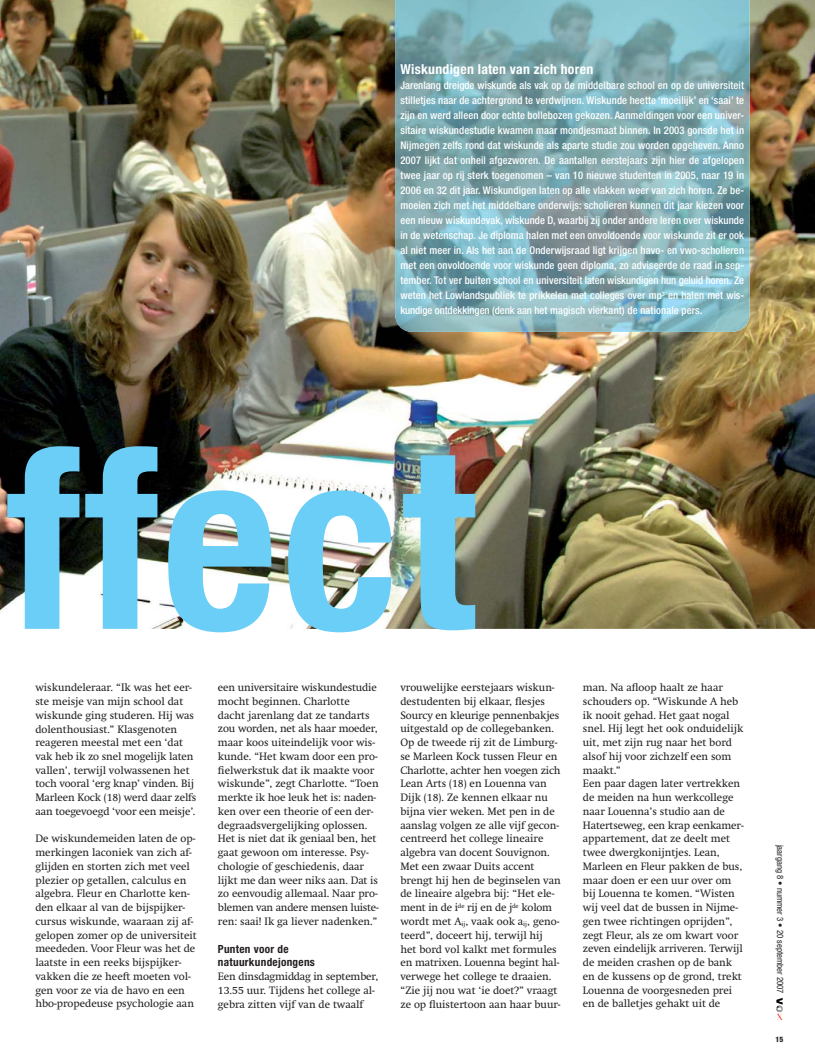
<style>
.page{position:relative;width:815px;height:1063px;background:#fff}
.page>*{position:absolute;margin:0;border:0;box-sizing:border-box;transform-origin:0 0}
.t1{font:700 condensed 250.75px "Helvetica Neue";letter-spacing:.015em;color:#6acef6}
.t2{font:700 condensed 13.75px "Helvetica Neue";letter-spacing:.02em;color:#fff}
.t3{font:700 condensed 11.25px/13.8px "Helvetica Neue";letter-spacing:.025em;color:#231f20}
.t4{font:10.62px/13.8px "Swift";color:#231f20}
.t5{font:500 condensed 10.62px/15px "Helvetica Neue";letter-spacing:.01em;color:#fff;text-align:justify}
.t6{font:condensed 8.75px "Helvetica Neue";color:#231f20}
.t7{font:800 condensed 7.5px "Helvetica Neue";color:#231f20}
</style>
<div class="page">
<img style="left:776px;top:998px;width:7px;height:22px">
<img style="left:0;top:0;width:815px;height:629px">
<img style="left:395px;top:0;width:355px;height:332px">
<p class="t2" style="left:400px;top:65px;width:194px">Wiskundigen laten van zich horen</p>
<p class="t5" style="left:400px;top:79px;width:345px">Jarenlang dreigde wiskunde als vak op de middelbare school en op de universiteit stilletjes naar de achtergrond te verdwijnen. Wiskunde heette ‘moeilijk’ en ‘saai’ te zijn en werd alleen door echte bollebozen gekozen. Aanmeldingen voor een univer&shy;sitaire wiskundestudie kwamen maar mondjesmaat binnen. In 2003 gonsde het in Nijmegen zelfs rond dat wiskunde als aparte studie zou worden opgeheven. Anno 2007 lijkt dat onheil afgezworen. De aantallen eerstejaars zijn hier de afgelopen twee jaar op rij sterk toegenomen – van 10 nieuwe studenten in 2005, naar 19 in 2006 en 32 dit jaar. Wiskundigen laten op alle vlakken weer van zich horen. Ze be&shy;moeien zich met het middelbare onderwijs: scholieren kunnen dit jaar kiezen voor een nieuw wiskundevak, wiskunde D, waarbij zij onder andere leren over wiskunde in de wetenschap. Je diploma halen met een onvoldoende voor wiskunde zit er ook al niet meer in. Als het aan de Onderwijsraad ligt krijgen havo- en vwo-scholieren met een onvoldoende voor wiskunde geen diploma, zo adviseerde de raad in sep&shy;tember. Tot ver buiten school en universiteit laten wiskundigen hun geluid horen. Ze weten het Lowlandspubliek te prikkelen met colleges over mp<sup>3</sup> en halen met wis&shy;kundige ontdekkingen (denk aan het magisch vierkant) de nationale pers.</p>
<p class="t1" style="left:6px;top:450px;width:472px">ffect</p>
<p class="t4" style="left:35px;top:681px;width:162px">wiskundeleraar. “Ik was het eer&shy;ste meisje van mijn school dat wiskunde ging studeren. Hij was dolenthousiast.” Klasgenoten reageren meestal met een ‘dat vak heb ik zo snel mogelijk laten vallen’, terwijl volwassenen het toch vooral ‘erg knap’ vinden. Bij<br>Marleen Kock (18) werd daar zelfs aan toegevoegd ‘voor een meisje’.</p>
<p class="t4" style="left:35px;top:833px;width:163px">De wiskundemeiden laten de op&shy;merkingen laconiek van zich af&shy;glijden en storten zich met veel plezier op getallen, calculus en algebra. Fleur en Charlotte ken&shy;den elkaar al van de bijspijker&shy;cursus wiskunde, waaraan zij af&shy;gelopen zomer op de universiteit meededen. Voor Fleur was het de laatste in een reeks bijspijker&shy;vakken die ze heeft moeten vol&shy;gen voor ze via de havo en een hbo-propedeuse psychologie aan</p>
<p class="t4" style="left:218px;top:681px;width:162px">een universitaire wiskundestudie mocht beginnen. Charlotte dacht jarenlang dat ze tandarts zou worden, net als haar moeder, maar koos uiteindelijk voor wis&shy;kunde. “Het kwam door een pro&shy;fielwerkstuk dat ik maakte voor wiskunde”, zegt Charlotte. “Toen merkte ik hoe leuk het is: naden&shy;ken over een theorie of een der&shy;degraadsvergelijking oplossen.<br>Het is niet dat ik geniaal ben, het gaat gewoon om interesse. Psy&shy;chologie of geschiedenis, daar lijkt me dan weer niks aan. Dat is zo eenvoudig allemaal. Naar pro&shy;blemen van andere mensen luiste&shy;ren: saai! Ik ga liever nadenken.”</p>
<p class="t3" style="left:218px;top:943px;width:99px">Punten voor de natuurkundejongens</p>
<p class="t4" style="left:218px;top:970px;width:162px">Een dinsdagmiddag in september,<br>13.55 uur. Tijdens het college al&shy;gebra zitten vijf van de twaalf</p>
<p class="t4" style="left:400px;top:681px;width:162px">vrouwelijke eerstejaars wiskun&shy;destudenten bij elkaar, flesjes<br>Sourcy en kleurige pennenbakjes uitgestald op de collegebanken.<br>Op de tweede rij zit de Limburg&shy;se Marleen Kock tussen Fleur en<br>Charlotte, achter hen voegen zich<br>Lean Arts (18) en Louenna van<br>Dijk (18). Ze kennen elkaar nu bijna vier weken. Met pen in de aanslag volgen ze alle vijf gecon&shy;centreerd het college lineaire algebra van docent Souvignon.<br>Met een zwaar Duits accent brengt hij hen de beginselen van de lineaire algebra bij: “Het ele&shy;ment in de i<sup>de</sup> rij en de j<sup>de</sup> kolom wordt met A<sub>ij</sub>, vaak ook a<sub>ij</sub>, geno&shy;teerd”, doceert hij, terwijl hij het bord vol kalkt met formules en matrixen. Louenna begint hal&shy;verwege het college te draaien. “Zie jij nou wat ‘ie doet?” vraagt ze op fluistertoon aan haar buur-</p>
<p class="t4" style="left:583px;top:681px;width:162px">man. Na afloop haalt ze haar schouders op. “Wiskunde A heb ik nooit gehad. Het gaat nogal snel. Hij legt het ook onduidelijk uit, met zijn rug naar het bord alsof hij voor zichzelf een som maakt.”<br>Een paar dagen later vertrekken de meiden na hun werkcollege naar Louenna’s studio aan de<br>Hatertseweg, een krap eenkamer&shy;appartement, dat ze deelt met twee dwergkonijntjes. Lean,<br>Marleen en Fleur pakken de bus, maar doen er een uur over om bij Louenna te komen. “Wisten wij veel dat de bussen in Nijme&shy;gen twee richtingen oprijden”, zegt Fleur, als ze om kwart voor zeven eindelijk arriveren. Terwijl de meiden crashen op de bank en de kussens op de grond, trekt<br>Louenna de voorgesneden prei en de balletjes gehakt uit de</p>
<p class="t6" style="left:783px;top:845px;width:151px;rotate:90deg">jaargang 8 • nummer 3 • 20 september 2007</p>
<p class="t7" style="left:776px;top:1036px;width:9px">15</p>
</div>
